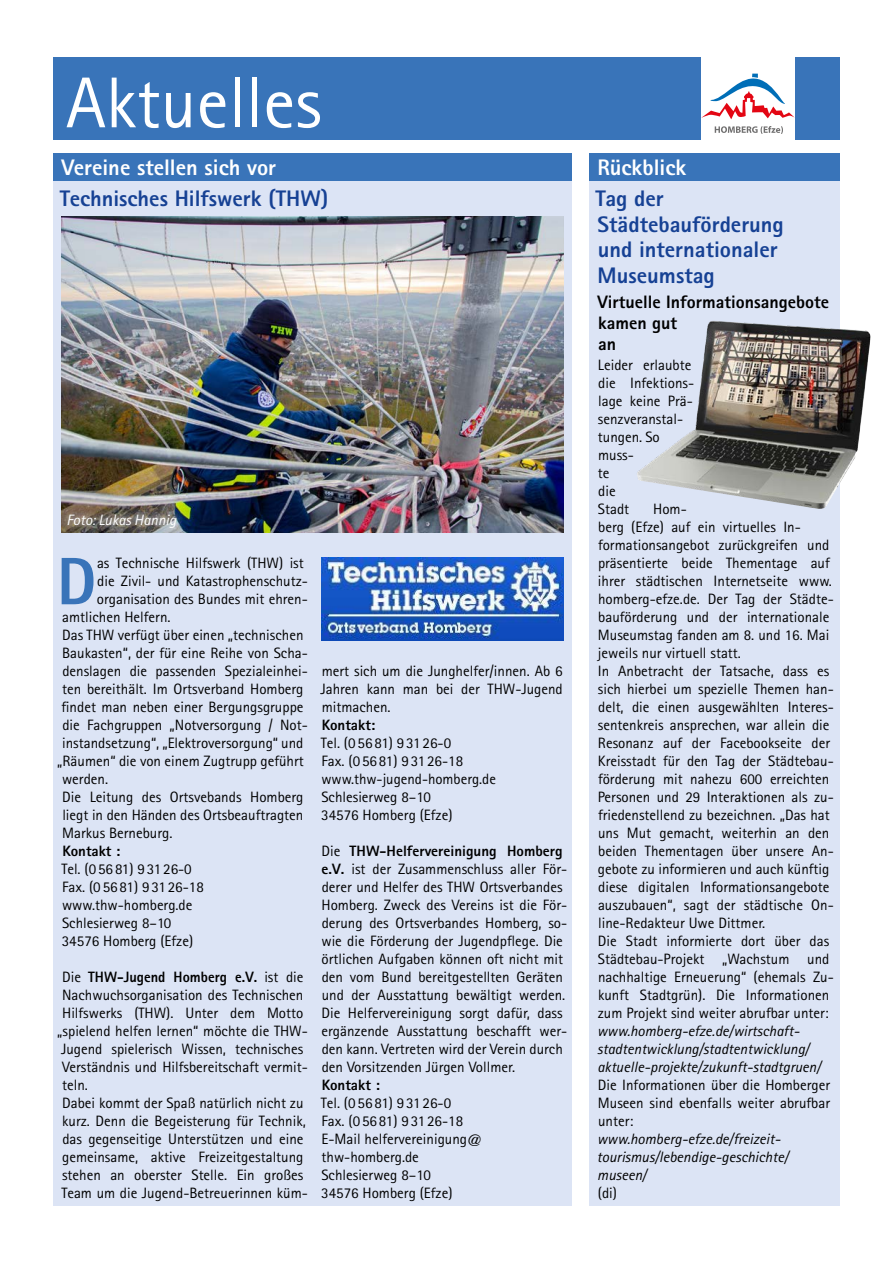
<style>
.page{position:relative;width:893px;height:1263px;background:#fff}
.page>*{position:absolute;margin:0;border:0;box-sizing:border-box;transform-origin:0 0}
.t1{font:72px "Rotis Sans Serif";color:#fff}
.t2{font:800 67.2px "Rotis Sans Serif";color:#3974b9}
.t3{font:800 22.5px/25.5px "Rotis Sans Serif";color:#164194}
.t4{font:800 22.5px "Rotis Sans Serif";color:#fff}
.t5{font:800 18px/21px "Rotis Sans Serif";color:#000}
.t6{font:15px/18px "Rotis Sans Serif";color:#000}
.t7{font:italic 15px/18px "Rotis Sans Serif";color:#000}
.t8{font:800 15px "Rotis Sans Serif";color:#000;scale:.96 1}
.t9{font:800 15px "Rotis Sans Serif";color:#000}
.t10{font:italic 15px "Rotis Sans Serif";color:#fff}
.s1{font-weight:400}
.s2{font-weight:800}
</style>
<div class="page">
<div style="left:53px;top:57px;width:787px;height:83px;background:#3974b9"></div>
<div style="left:701px;top:57px;width:94px;height:94px;background:#fff"></div>
<svg style="left:715px;top:126px;width:68px;height:8px"></svg>
<svg style="left:701px;top:74px;width:94px;height:45px"></svg>
<div style="left:53px;top:180px;width:519px;height:1025px;background:#dce4f5"></div>
<div style="left:53px;top:153px;width:519px;height:27px;background:#3974b9"></div>
<img style="left:62px;top:217px;width:501px;height:315px">
<svg style="left:61px;top:507px;width:123px;height:26px"></svg>
<img style="left:321px;top:558px;width:242px;height:82px">
<div style="left:589px;top:180px;width:251px;height:1025px;background:#dce4f5"></div>
<img style="left:637px;top:321px;width:234px;height:188px">
<div style="left:589px;top:153px;width:251px;height:27px;background:#3974b9"></div>
<h1 class="t1" style="left:66px;top:60px;width:257px">Aktuelles</h1>
<h3 class="t4" style="left:62px;top:153px;width:216px">Vereine stellen sich vor</h3>
<h3 class="t3" style="left:60px;top:186px;width:270px">Technisches Hilfswerk (THW)</h3>
<p class="t10" style="left:66px;top:511px;width:111px">Foto: Lukas Hannig</p>
<h2 class="t2" style="left:57px;top:539px;width:41px">D</h2>
<p class="t6" style="left:97px;top:554px;width:208px">as Technische Hilfswerk (THW) ist</p>
<p class="t6" style="left:97px;top:572px;width:212px">die Zivil- und Katastrophenschutz-</p>
<p class="t6" style="left:97px;top:590px;width:212px">organisation des Bundes mit ehren-</p>
<p class="t6" style="left:62px;top:608px;width:110px">amtlichen Helfern.</p>
<p class="t6" style="left:62px;top:626px;width:243px">Das THW verfügt über einen „technischen</p>
<p class="t6" style="left:62px;top:644px;width:247px">Baukasten“, der für eine Reihe von Scha-</p>
<p class="t6" style="left:62px;top:662px;width:247px">denslagen die passenden Spezialeinhei-</p>
<p class="t6" style="left:62px;top:680px;width:243px">ten bereithält. Im Ortsverband Homberg</p>
<p class="t6" style="left:62px;top:698px;width:243px">findet man neben einer Bergungsgruppe</p>
<p class="t6" style="left:62px;top:716px;width:247px">die Fachgruppen „Notversorgung / Not-</p>
<p class="t6" style="left:62px;top:734px;width:243px">instandsetzung“, „Elektroversorgung“ und</p>
<p class="t6" style="left:57px;top:752px;width:248px">„Räumen“ die von einem Zugtrupp geführt</p>
<p class="t6" style="left:62px;top:770px;width:48px">werden.</p>
<p class="t6" style="left:62px;top:788px;width:243px">Die Leitung des Ortsvebands Homberg</p>
<p class="t6" style="left:62px;top:806px;width:243px">liegt in den Händen des Ortsbeauftragten</p>
<p class="t6" style="left:62px;top:824px;width:112px">Markus Berneburg.</p>
<p class="t9" style="left:62px;top:842px;width:60px">Kontakt :</p>
<p class="t6" style="left:62px;top:860px;width:144px">Tel. (05681) 9 3126-0<br>Fax. (056 81) 9 3126-18 www.thw-homberg.de<br>Schlesierweg 8–10<br>34576 Homberg (Efze)</p>
<p class="t8" style="left:62px;top:968px;width:253px"><span class="s1">Die</span> THW-Jugend Homberg e.V. <span class="s1">ist die</span></p>
<p class="t6" style="left:62px;top:986px;width:243px">Nachwuchsorganisation des Technischen</p>
<p class="t6" style="left:62px;top:1004px;width:243px">Hilfswerks (THW). Unter dem Motto</p>
<p class="t6" style="left:57px;top:1022px;width:252px">„spielend helfen lernen“ möchte die THW-</p>
<p class="t6" style="left:61px;top:1040px;width:244px">Jugend spielerisch Wissen, technisches</p>
<p class="t6" style="left:62px;top:1058px;width:247px">Verständnis und Hilfsbereitschaft vermit-</p>
<p class="t6" style="left:62px;top:1076px;width:27px">teln.</p>
<p class="t6" style="left:62px;top:1094px;width:243px">Dabei kommt der Spaß natürlich nicht zu</p>
<p class="t6" style="left:62px;top:1112px;width:245px">kurz. Denn die Begeisterung für Technik,</p>
<p class="t6" style="left:62px;top:1130px;width:243px">das gegenseitige Unterstützen und eine</p>
<p class="t6" style="left:62px;top:1148px;width:243px">gemeinsame, aktive Freizeitgestaltung</p>
<p class="t6" style="left:62px;top:1166px;width:243px">stehen an oberster Stelle. Ein großes</p>
<p class="t6" style="left:62px;top:1184px;width:248px">Team um die Jugend-Betreuerinnen küm-</p>
<p class="t6" style="left:320px;top:662px;width:244px;text-align:justify">mert sich um die Junghelfer/innen. Ab 6<br>Jahren kann man bei der THW-Jugend mitmachen.</p>
<p class="t9" style="left:322px;top:716px;width:55px">Kontakt:</p>
<p class="t6" style="left:321px;top:734px;width:177px">Tel. (0 5681) 9 3126-0<br>Fax. (05681) 9 31 26-18 www.thw-jugend-homberg.de<br>Schlesierweg 8–10<br>34576 Homberg (Efze)</p>
<p class="t6" style="left:321px;top:842px;width:247px">Die <span class="s2">THW-Helfervereinigung Homberg e.V.</span> ist der Zusammenschluss aller För&shy;derer und Helfer des THW Ortsverbandes Homberg. Zweck des Vereins ist die För&shy;derung des Ortsverbandes Homberg, so&shy;wie die Förderung der Jugendpflege. Die örtlichen Aufgaben können oft nicht mit den vom Bund bereitgestellten Geräten und der Ausstattung bewältigt werden.<br>Die Helfervereinigung sorgt dafür, dass ergänzende Ausstattung beschafft wer&shy;den kann. Vertreten wird der Verein durch den Vorsitzenden Jürgen Vollmer.</p>
<p class="t9" style="left:322px;top:1076px;width:60px">Kontakt :</p>
<p class="t6" style="left:321px;top:1094px;width:163px">Tel. (0 5681) 93126-0<br>Fax. (0 5681) 931 26-18<br>E-Mail helfervereinigung@ thw-homberg.de<br>Schlesierweg 8–10<br>34576 Homberg (Efze)</p>
<h3 class="t4" style="left:597px;top:153px;width:90px">Rückblick</h3>
<h3 class="t3" style="left:595px;top:186px;width:190px">Tag der<br>Städtebauförderung und internationaler<br>Museumstag</h3>
<p class="t5" style="left:598px;top:291px;width:233px">Virtuelle Informationsangebote kamen gut<br>an</p>
<p class="t6" style="left:598px;top:356px;width:98px">Leider erlaubte die Infektions&shy;lage keine Prä&shy;senzveranstal&shy;tungen. So muss-<br>te<br>die<br>Stadt</p>
<p class="t6" style="left:598px;top:500px;width:238px;text-indent:55px">Hom-<br>berg (Efze) auf ein virtuelles In&shy;formationsangebot zurückgreifen und präsentierte beide Thementage auf ihrer städtischen Internetseite www. homberg-efze.de. Der Tag der Städte&shy;bauförderung und der internationale Museumstag fanden am 8. und 16. Mai jeweils nur virtuell statt.<br>In Anbetracht der Tatsache, dass es sich hierbei um spezielle Themen han&shy;delt, die einen ausgewählten Interes&shy;sentenkreis ansprechen, war allein die Resonanz auf der Facebookseite der Kreisstadt für den Tag der Städtebau&shy;förderung mit nahezu 600 erreichten Personen und 29 Interaktionen als zu&shy;friedenstellend zu bezeichnen. „Das hat uns Mut gemacht, weiterhin an den beiden Thementagen über unsere An&shy;gebote zu informieren und auch künftig diese digitalen Informationsangebote auszubauen“, sagt der städtische On&shy;line-Redakteur Uwe Dittmer.<br>Die Stadt informierte dort über das Städtebau-Projekt „Wachstum und nachhaltige Erneuerung“ (ehemals Zu&shy;kunft Stadtgrün). Die Informationen zum Projekt sind weiter abrufbar unter:</p>
<p class="t7" style="left:597px;top:1022px;width:225px">www.homberg-efze.de/wirtschaft&shy;stadtentwicklung/stadtentwicklung/ aktuelle-projekte/zukunft-stadtgruen/</p>
<p class="t6" style="left:598px;top:1076px;width:234px;text-align:justify">Die Informationen über die Homberger Museen sind ebenfalls weiter abrufbar unter:</p>
<p class="t7" style="left:597px;top:1130px;width:193px">www.homberg-efze.de/freizeit&shy;tourismus/lebendige-geschichte/ museen/</p>
<p class="t6" style="left:598px;top:1184px;width:21px">(di)</p>
</div>
